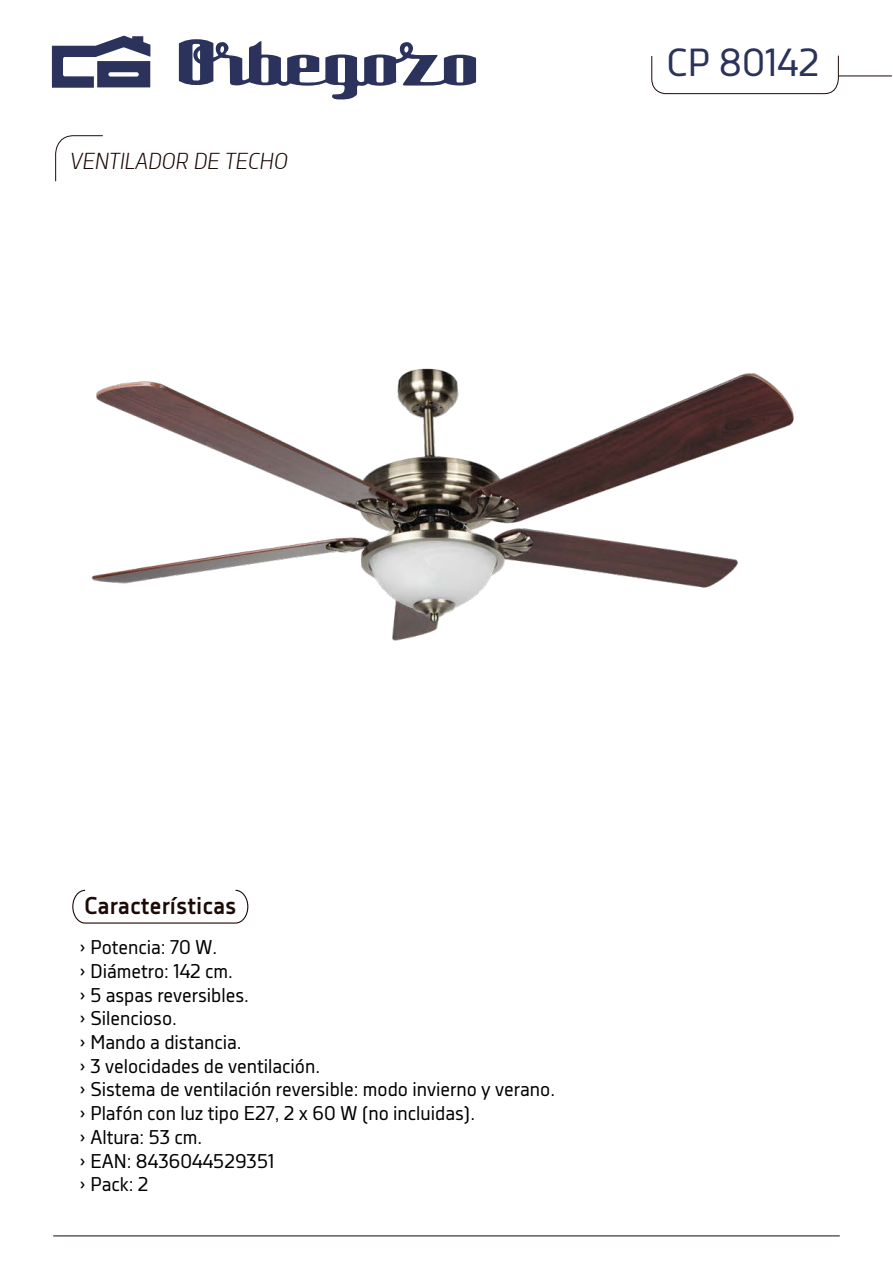
<style>
.page{position:relative;width:893px;height:1263px;background:#fff}
.page>*{position:absolute;margin:0;border:0;box-sizing:border-box;transform-origin:0 0}
.t1{font:39px "Decima Nova";color:#2b325b}
.t2{font:700 24.15px "Decima Nova";color:#1c0a05}
.t3{font:italic 300 22.5px "Decima Nova";color:#1c0a05}
.t4{font:19.8px/23.7px "Decima Nova";color:#000}
</style>
<div class="page">
<hr style="left:53px;top:1235px;width:787px;height:1px;background:#1c0a05">
<hr style="left:839px;top:76px;width:53px;height:1px;background:#1c0a05">
<svg style="left:651px;top:55px;width:188px;height:39px"></svg>
<svg style="left:55px;top:135px;width:48px;height:47px"></svg>
<svg style="left:52px;top:36px;width:98px;height:52px"></svg>
<svg style="left:179px;top:39px;width:297px;height:61px"></svg>
<svg style="left:72px;top:890px;width:176px;height:34px"></svg>
<img style="left:91px;top:368px;width:703px;height:273px">
<p class="t3" style="left:70px;top:148px;width:219px">VENTILADOR DE TECHO</p>
<h1 class="t1" style="left:667px;top:40px;width:154px">CP 80142</h1>
<p class="t2" style="left:84px;top:892px;width:154px">Características</p>
<p class="t4" style="left:79px;top:935px;width:477px">› Potencia: 70 W.<br>› Diámetro: 142 cm.<br>› 5 aspas reversibles.<br>› Silencioso.<br>› Mando a distancia.<br>› 3 velocidades de ventilación.<br>› Sistema de ventilación reversible: modo invierno y verano. › Plafón con luz tipo E27, 2 x 60 W (no incluidas).<br>› Altura: 53 cm.<br>› EAN: 8436044529351<br>› Pack: 2</p>
</div>
